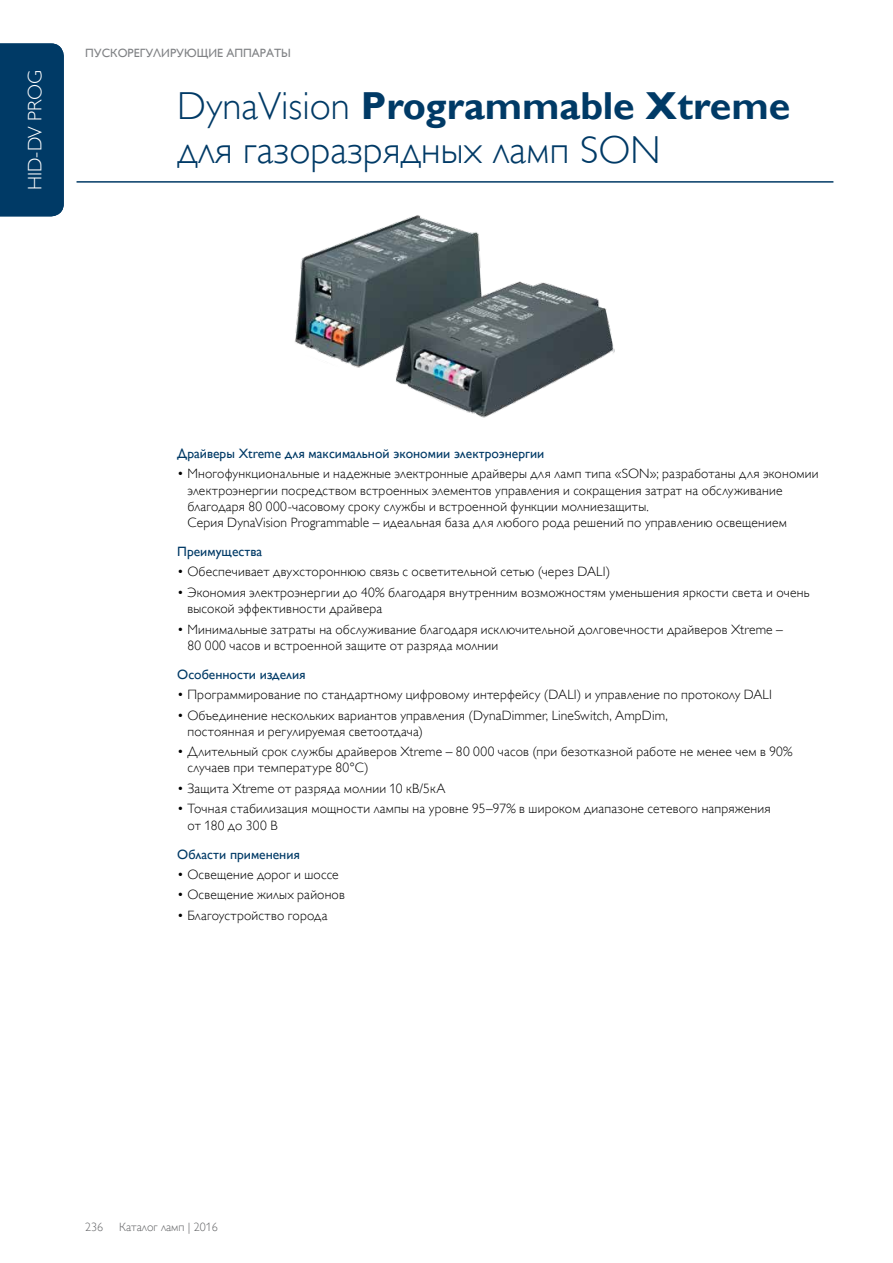
<style>
.page{position:relative;width:893px;height:1263px;background:#fff}
.page>*{position:absolute;margin:0;border:0;box-sizing:border-box;transform-origin:0 0}
.t1{font:700 39px "Gill Sans Alt One WGL";color:#003a66}
.t2{font:39px "Gill Sans Alt One WGL Light";color:#003a66}
.t3{font:19.5px "Gill Sans Alt One WGL Light";color:#fff}
.t4{font:13.5px/16.2px "Gill Sans Alt One WGL Light";letter-spacing:.015em;color:#000}
.t5{font:13.5px "Gill Sans Alt One WGL";color:#003a66}
.t6{font:12px "Gill Sans Alt One WGL";color:#808285}
.t7{font:12px "Gill Sans Alt One WGL Light";color:#636466}
.s1{font-family:"Gill Sans Alt One WGL Light";font-weight:400}
</style>
<div class="page">
<div style="left:0;top:43px;width:64px;height:173px;background:#003a66"></div>
<hr style="left:77px;top:181px;width:756px;height:2px;background:#003a66">
<img style="left:295px;top:215px;width:320px;height:203px">
<h2 class="t3" style="left:22px;top:190px;width:122px;rotate:-90deg">HID-DV PROG</h2>
<p class="t6" style="left:85px;top:45px;width:208px">ПУСКОРЕГУЛИРУЮЩИЕ АППАРАТЫ</p>
<h1 class="t1" style="left:177px;top:79px;width:614px"><span class="s1">DynaVision</span> Programmable Xtreme</h1>
<h1 class="t2" style="left:177px;top:124px;width:485px">для газоразрядных ламп SON</h1>
<p class="t5" style="left:177px;top:444px;width:369px">Драйверы Xtreme для максимальной экономии электроэнергии</p>
<p class="t4" style="left:187px;top:466px;width:633px;text-indent:-10px">• Многофункциональные и надежные электронные драйверы для ламп типа «SON»; разработаны для экономии электроэнергии посредством встроенных элементов управления и сокращения затрат на обслуживание благодаря 80 000-часовому сроку службы и встроенной функции молниезащиты.<br>Серия DynaVision Programmable – идеальная база для любого рода решений по управлению освещением</p>
<p class="t5" style="left:177px;top:542px;width:87px">Преимущества</p>
<p class="t4" style="left:177px;top:564px;width:434px">• Обеспечивает двухстороннюю связь с осветительной сетью (через DALI)</p>
<p class="t4" style="left:187px;top:584px;width:623px;text-indent:-10px">• Экономия электроэнергии до 40% благодаря внутренним возможностям уменьшения яркости света и очень высокой эффективности драйвера</p>
<p class="t4" style="left:187px;top:621px;width:597px;text-indent:-10px">• Минимальные затраты на обслуживание благодаря исключительной долговечности драйверов Xtreme –<br>80 000 часов и встроенной защите от разряда молнии</p>
<p class="t5" style="left:177px;top:665px;width:130px">Особенности изделия</p>
<p class="t4" style="left:177px;top:687px;width:596px">• Программирование по стандартному цифровому интерфейсу (DALI) и управление по протоколу DALI</p>
<p class="t4" style="left:187px;top:707px;width:482px;text-indent:-10px">• Объединение нескольких вариантов управления (DynaDimmer, LineSwitch, AmpDim, постоянная и регулируемая светоотдача)</p>
<p class="t4" style="left:187px;top:744px;width:607px;text-indent:-10px">• Длительный срок службы драйверов Xtreme – 80 000 часов (при безотказной работе не менее чем в 90% случаев при температуре 80°С)</p>
<p class="t4" style="left:177px;top:780px;width:270px">• Защита Xtreme от разряда молнии 10 кВ/5кА</p>
<p class="t4" style="left:187px;top:801px;width:585px;text-indent:-10px">• Точная стабилизация мощности лампы на уровне 95–97% в широком диапазоне сетевого напряжения от 180 до 300 В</p>
<p class="t5" style="left:177px;top:845px;width:124px">Области применения</p>
<p class="t4" style="left:177px;top:866px;width:163px">• Освещение дорог и шоссе</p>
<p class="t4" style="left:177px;top:887px;width:169px">• Освещение жилых районов</p>
<p class="t4" style="left:177px;top:907px;width:152px">• Благоустройство города</p>
<p class="t7" style="left:85px;top:1219px;width:19px">236</p>
<p class="t7" style="left:119px;top:1219px;width:100px">Каталог ламп | 2016</p>
</div>
